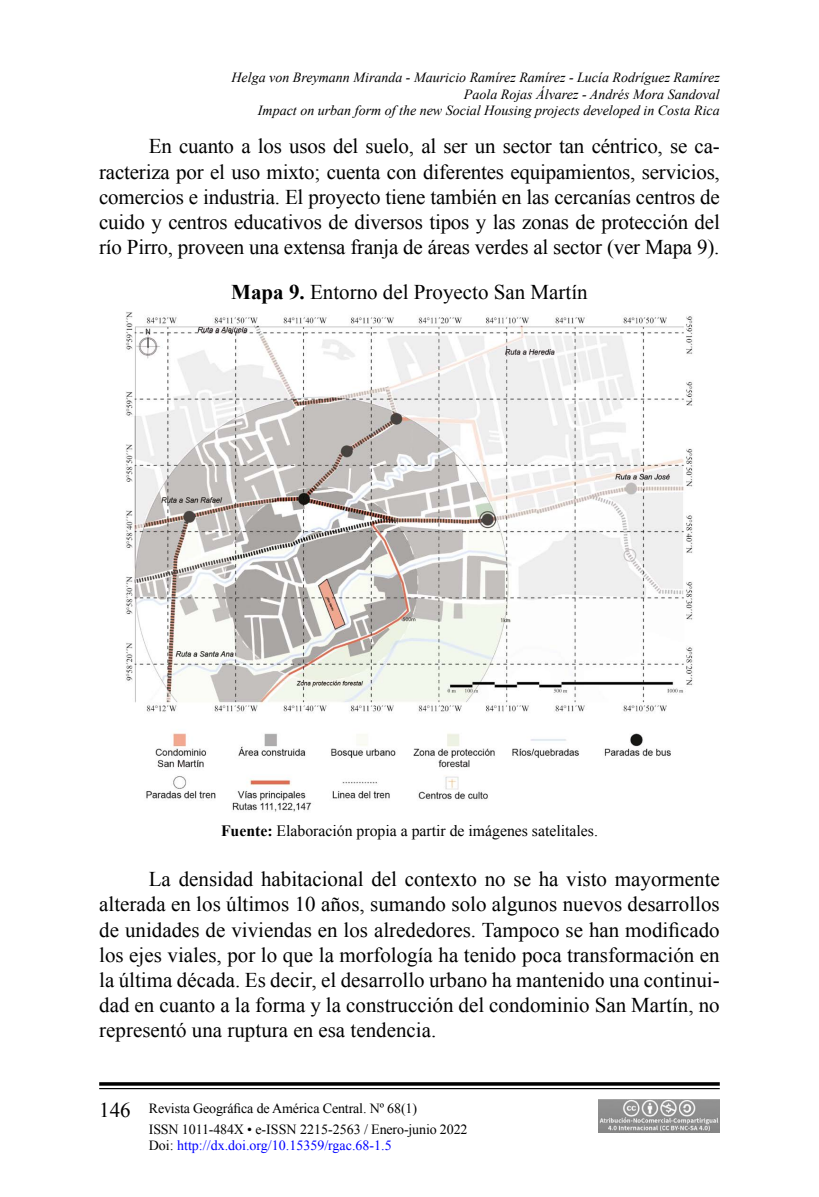
<style>
.page{position:relative;width:819px;height:1197px;background:#fff}
.page>*{position:absolute;margin:0;border:0;box-sizing:border-box;transform-origin:0 0}
.t1{font:21px/25.2px "Times New Roman";color:#000;text-align:justify}
.t2{font:15.75px "Times New Roman";color:#000}
.t3{font:italic 14px/16.8px "Times New Roman";color:#000;text-align:right}
.t4{font:14px/21px "Times New Roman";letter-spacing:-.01em;color:#000}
.t5{font:14px "Times New Roman";color:#00f}
.s1{font-weight:700}
.s2{font-size:21px}
.s3{color:#000}
</style>
<div class="page">
<svg style="left:99px;top:1082px;width:621px;height:4px;background:#1f1f1f"></svg>
<hr style="left:99px;top:1088px;width:621px;height:1px;background:#000">
<img style="left:599px;top:1099px;width:121px;height:34px">
<img style="left:125px;top:312px;width:568px;height:500px">
<p class="t3" style="left:232px;top:68px;width:490px">Helga von Breymann Miranda - Mauricio Ramírez Ramírez - Lucía Rodríguez Ramírez<br>Paola Rojas Álvarez - Andrés Mora Sandoval<br>Impact on urban form of the new Social Housing projects developed in Costa Rica</p>
<p class="t1" style="left:99px;top:134px;width:622px;text-indent:50px">En cuanto a los usos del suelo, al ser un sector tan céntrico, se ca&shy;racteriza por el uso mixto; cuenta con diferentes equipamientos, servicios, comercios e industria. El proyecto tiene también en las cercanías centros de cuido y centros educativos de diversos tipos y las zonas de protección del río Pirro, proveen una extensa franja de áreas verdes al sector (ver Mapa 9).</p>
<p class="t1" style="left:231px;top:279px;width:358px"><span class="s1">Mapa 9.</span> Entorno del Proyecto San Martín</p>
<p class="t2" style="left:221px;top:820px;width:379px"><span class="s1">Fuente:</span> Elaboración propia a partir de imágenes satelitales.</p>
<p class="t1" style="left:99px;top:866px;width:622px;text-indent:50px">La densidad habitacional del contexto no se ha visto mayormente alterada en los últimos 10 años, sumando solo algunos nuevos desarrollos de unidades de viviendas en los alrededores. Tampoco se han modificado los ejes viales, por lo que la morfología ha tenido poca transformación en la última década. Es decir, el desarrollo urbano ha mantenido una continui&shy;dad en cuanto a la forma y la construcción del condominio San Martín, no representó una ruptura en esa tendencia.</p>
<p class="t4" style="left:149px;top:1097px;width:320px;text-indent:-50px"><span class="s2">146</span> Revista Geográfica de América Central. Nº 68(1)<br>ISSN 1011-484X • e-ISSN 2215-2563 / Enero-junio 2022</p>
<p class="t5" style="left:149px;top:1136px;width:244px"><span class="s3">Doi:</span> http://dx.doi.org/10.15359/rgac.68-1.5</p>
</div>
